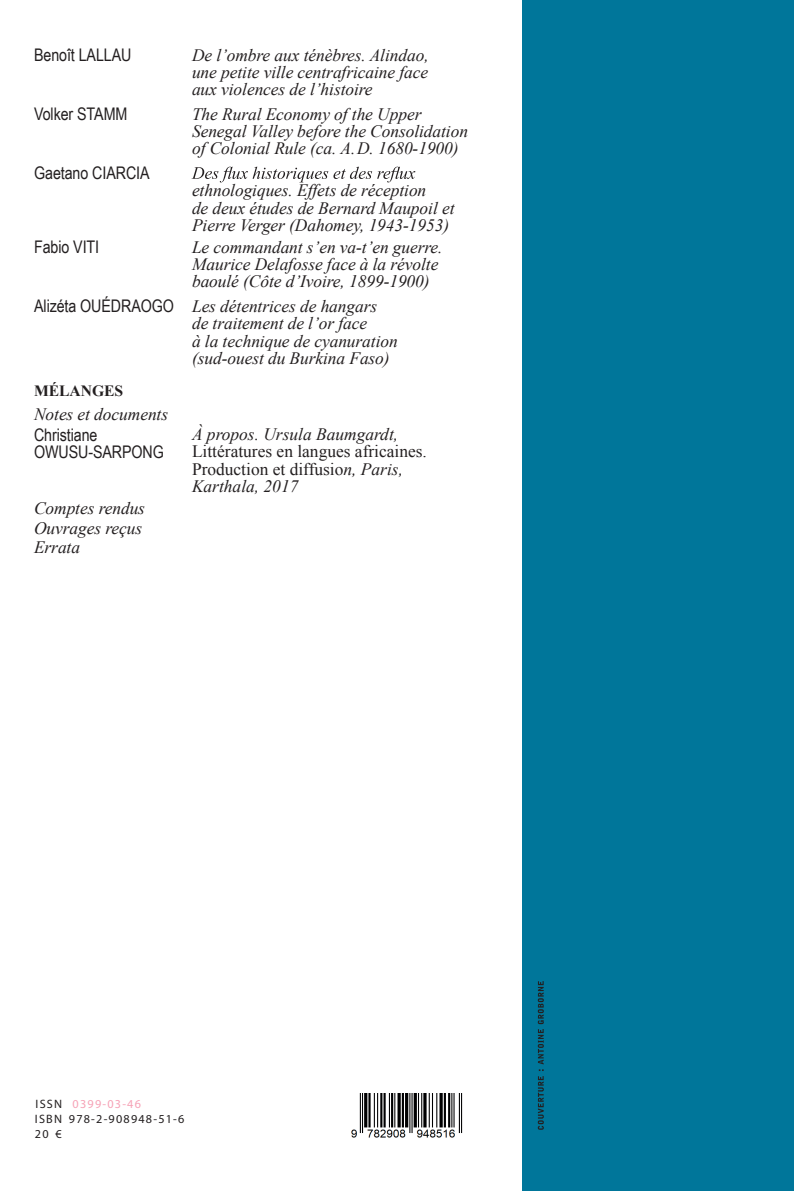
<style>
.page{position:relative;width:794px;height:1191px;background:#fff}
.page>*{position:absolute;margin:0;border:0;box-sizing:border-box;transform-origin:0 0}
.t1{font:italic 17.32px/17.3px "Times New Roman";letter-spacing:-.005em;color:#231f20}
.t2{font:17.32px/17.3px "Times New Roman";color:#231f20}
.t3{font:17.32px "Arial Narrow";letter-spacing:-.005em;color:#231f20}
.t4{font:700 15.58px "Times New Roman";letter-spacing:-.005em;color:#231f20}
.t5{font:900 12.25px/14.5px "Bell Gothic Std";letter-spacing:.1em;color:#231f20}
.t6{font:900 12.25px "Bell Gothic Std";letter-spacing:.1em;color:#f6a2b6}
.s1{font-family:"Arial Narrow";font-style:normal}
.s2{font-style:italic}
.s3{color:#231f20}
</style>
<div class="page">
<div style="left:523px;top:0;width:271px;height:1191px;background:#00769a"></div>
<svg style="left:538px;top:981px;width:6px;height:148px"></svg>
<svg style="left:191px;top:167px;width:224px;height:15px"></svg>
<img style="left:351px;top:1093px;width:112px;height:45px">
<p class="t3" style="left:34px;top:42px;width:99px">Benoît LALLAU</p>
<p class="t1" style="left:192px;top:46px;width:238px;text-align:justify">De l’ombre aux ténèbres. Alindao, une petite ville centrafricaine face aux violences de l’histoire</p>
<p class="t3" style="left:34px;top:101px;width:95px">Volker STAMM</p>
<p class="t1" style="left:192px;top:105px;width:277px">The Rural Economy of the Upper<br>Senegal Valley before the Consolidation of Colonial Rule (ca. A.D. 1680-1900)</p>
<p class="t3" style="left:34px;top:160px;width:117px">Gaetano CIARCIA</p>
<p class="t1" style="left:192px;top:181px;width:264px">ethnologiques. Effets de réception<br>de deux études de Bernard Maupoil et<br>Pierre Verger (Dahomey, 1943-1953)</p>
<p class="t3" style="left:34px;top:234px;width:67px">Fabio VITI</p>
<p class="t1" style="left:192px;top:238px;width:252px">Le commandant s’en va-t’en guerre.<br>Maurice Delafosse face à la révolte baoulé (Côte d’Ivoire, 1899-1900)</p>
<p class="t1" style="left:192px;top:297px;width:207px;text-indent:-158px"><span class="s1">Alizéta OUÉDRAOGO</span> Les détentrices de hangars de traitement de l’or face<br>à la technique de cyanuration (sud-ouest du Burkina Faso)</p>
<p class="t4" style="left:34px;top:380px;width:91px">MÉLANGES</p>
<p class="t1" style="left:34px;top:404px;width:136px;line-height:20.3px">Notes et documents<br><span class="s1">Christiane</span></p>
<p class="t3" style="left:34px;top:439px;width:131px">OWUSU-SARPONG</p>
<p class="t2" style="left:192px;top:425px;width:236px"><span class="s2">À propos. Ursula Baumgardt,<br></span>Littératures en langues africaines.<br>Production et diffusio<span class="s2">n, Paris,<br>Karthala, 2017</span></p>
<p class="t1" style="left:34px;top:498px;width:112px;line-height:19.8px">Comptes rendus<br>Ouvrages reçus<br>Errata</p>
<p class="t6" style="left:36px;top:1096px;width:107px"><span class="s3">ISSN</span> 0399-03-46</p>
<p class="t5" style="left:35px;top:1111px;width:151px">ISBN 978-2-908948-51-6<br>20 €</p>
</div>
